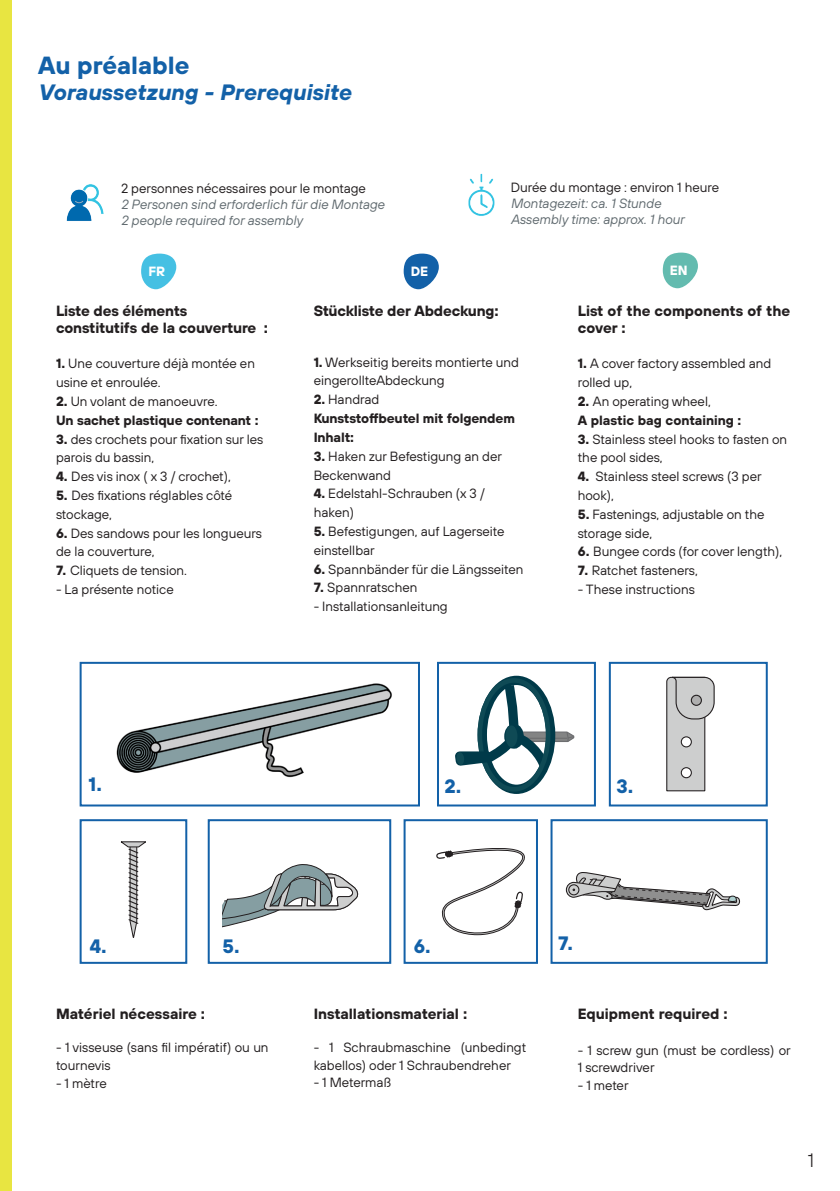
<style>
.page{position:relative;width:840px;height:1191px;background:#fff}
.page>*{position:absolute;margin:0;border:0;box-sizing:border-box;transform-origin:0 0}
.t1{font:700 24.8px "TT Hoves";color:#1361a8}
.t2{font:italic 700 22.2px "TT Hoves";color:#1361a8}
.t3{font:700 19.4px "TT Hoves";color:#1361a8}
.t4{font:300 19.4px "TT Hoves";color:#231f20}
.Texte{font:700 14.8px/17.8px "TT Hoves";letter-spacing:-.01em;color:#231f20}
.Texte-2{font:13.4px/18.8px "TT Hoves";color:#231f20}
.t5{font:italic 13.4px "TT Hoves";color:#616b70}
.Texte-3{font:700 13.4px/18.8px "TT Hoves";letter-spacing:-.01em;color:#231f20}
.t6{font:700 13.4px "TT Hoves";color:#fff}
.s1{font-weight:700}
</style>
<div class="page">
<div style="left:0;top:0;width:11px;height:1191px;background:#e8e541"></div>
<svg style="left:141px;top:254px;width:35px;height:35px"></svg>
<svg style="left:403px;top:254px;width:35px;height:35px"></svg>
<svg style="left:662px;top:253px;width:35px;height:35px"></svg>
<img style="left:66px;top:184px;width:38px;height:37px">
<img style="left:468px;top:173px;width:27px;height:43px">
<svg style="left:222px;top:864px;width:137px;height:64px"></svg>
<svg style="left:436px;top:848px;width:89px;height:87px"></svg>
<svg style="left:121px;top:841px;width:25px;height:97px"></svg>
<svg style="left:565px;top:872px;width:175px;height:39px"></svg>
<img style="left:116px;top:683px;width:276px;height:95px">
<div style="left:80px;top:662px;width:340px;height:144px;border:2px solid #1361a8"></div>
<svg style="left:455px;top:676px;width:119px;height:98px"></svg>
<div style="left:437px;top:662px;width:158px;height:144px;border:2px solid #1361a8"></div>
<svg style="left:666px;top:676px;width:48px;height:116px;background:#c6c6c7"></svg>
<svg style="left:691px;top:695px;width:10px;height:10px"></svg>
<div style="left:690px;top:694px;width:11px;height:12px;border:1px solid #231f20;border-radius:50%"></div>
<div style="left:608px;top:662px;width:159px;height:144px;border:2px solid #1361a8"></div>
<div style="left:207px;top:819px;width:184px;height:144px;border:2px solid #1361a8"></div>
<div style="left:403px;top:819px;width:134px;height:144px;border:2px solid #1361a8"></div>
<div style="left:80px;top:819px;width:107px;height:144px;border:2px solid #1361a8"></div>
<div style="left:550px;top:819px;width:217px;height:144px;border:2px solid #1361a8"></div>
<p class="t1" style="left:38px;top:49px;width:153px">Au préalable</p>
<p class="t2" style="left:38px;top:77px;width:314px">Voraussetzung - Prerequisite</p>
<p class="Texte-2" style="left:121px;top:178px;width:246px">2 personnes nécessaires pour le montage</p>
<p class="t5" style="left:121px;top:196px;width:265px">2 Personen sind erforderlich für die Montage</p>
<p class="t5" style="left:121px;top:212px;width:183px">2 people required for assembly</p>
<p class="Texte-2" style="left:510px;top:178px;width:210px">Durée du montage : environ 1 heure</p>
<p class="t5" style="left:510px;top:195px;width:152px">Montagezeit: ca. 1 Stunde</p>
<p class="t5" style="left:510px;top:211px;width:175px">Assembly time: approx. 1 hour</p>
<p class="t6" style="left:148px;top:262px;width:18px">FR</p>
<p class="t6" style="left:410px;top:262px;width:19px">DE</p>
<p class="t6" style="left:669px;top:261px;width:19px">EN</p>
<p class="Texte" style="left:56px;top:301px;width:213px">Liste des éléments constitutifs de la couverture :</p>
<p class="Texte-2" style="left:56px;top:354px;width:200px"><span class="s1">1.</span> Une couverture déjà montée en usine et enroulée.</p>
<p class="Texte-2" style="left:56px;top:392px;width:163px"><span class="s1">2.</span> Un volant de manoeuvre.</p>
<p class="Texte-3" style="left:56px;top:410px;width:204px">Un sachet plastique contenant :</p>
<p class="Texte-2" style="left:56px;top:429px;width:209px"><span class="s1">3.</span> des crochets pour fixation sur les parois du bassin,</p>
<p class="Texte-2" style="left:56px;top:467px;width:176px"><span class="s1">4.</span> Des vis inox ( x 3 / crochet),</p>
<p class="Texte-2" style="left:56px;top:486px;width:178px"><span class="s1">5.</span> Des fixations réglables côté stockage,</p>
<p class="Texte-2" style="left:56px;top:523px;width:207px"><span class="s1">6.</span> Des sandows pour les longueurs de la couverture,</p>
<p class="Texte-2" style="left:56px;top:561px;width:132px"><span class="s1">7.</span> Cliquets de tension.</p>
<p class="Texte-2" style="left:56px;top:580px;width:119px">- La présente notice</p>
<p class="Texte" style="left:313px;top:301px;width:186px">Stückliste der Abdeckung:</p>
<p class="Texte-2" style="left:313px;top:352px;width:207px"><span class="s1">1.</span> Werkseitig bereits montierte und eingerollteAbdeckung</p>
<p class="Texte-2" style="left:313px;top:390px;width:67px"><span class="s1">2.</span> Handrad</p>
<p class="Texte-3" style="left:313px;top:408px;width:203px">Kunststoffbeutel mit folgendem<br>Inhalt:</p>
<p class="Texte-2" style="left:313px;top:446px;width:190px"><span class="s1">3.</span> Haken zur Befestigung an der<br>Beckenwand</p>
<p class="Texte-2" style="left:313px;top:484px;width:172px"><span class="s1">4.</span> Edelstahl-Schrauben (x 3 / haken)</p>
<p class="Texte-2" style="left:313px;top:521px;width:192px"><span class="s1">5.</span> Befestigungen, auf Lagerseite einstellbar</p>
<p class="Texte-2" style="left:313px;top:559px;width:211px"><span class="s1">6.</span> Spannbänder für die Längsseiten</p>
<p class="Texte-2" style="left:313px;top:578px;width:105px"><span class="s1">7.</span> Spannratschen</p>
<p class="Texte-2" style="left:313px;top:597px;width:135px">- Installationsanleitung</p>
<p class="Texte" style="left:577px;top:301px;width:214px">List of the components of the cover :</p>
<p class="Texte-2" style="left:577px;top:354px;width:195px"><span class="s1">1.</span> A cover factory assembled and rolled up,</p>
<p class="Texte-2" style="left:577px;top:392px;width:134px"><span class="s1">2.</span> An operating wheel,</p>
<p class="Texte-3" style="left:577px;top:410px;width:165px">A plastic bag containing :</p>
<p class="Texte-2" style="left:577px;top:429px;width:211px"><span class="s1">3.</span> Stainless steel hooks to fasten on the pool sides,</p>
<p class="Texte-2" style="left:577px;top:467px;width:185px"><span class="s1">4.</span> Stainless steel screws (3 per hook),</p>
<p class="Texte-2" style="left:577px;top:504px;width:188px"><span class="s1">5.</span> Fastenings, adjustable on the storage side,</p>
<p class="Texte-2" style="left:577px;top:542px;width:206px"><span class="s1">6.</span> Bungee cords (for cover length),</p>
<p class="Texte-2" style="left:577px;top:561px;width:122px"><span class="s1">7.</span> Ratchet fasteners,</p>
<p class="Texte-2" style="left:577px;top:580px;width:119px">- These instructions</p>
<p class="t3" style="left:88px;top:771px;width:15px">1.</p>
<p class="t3" style="left:444px;top:772px;width:18px">2.</p>
<p class="t3" style="left:616px;top:772px;width:18px">3.</p>
<p class="t3" style="left:90px;top:933px;width:18px">4.</p>
<p class="t3" style="left:222px;top:933px;width:18px">5.</p>
<p class="t3" style="left:413px;top:933px;width:18px">6.</p>
<p class="t3" style="left:557px;top:930px;width:17px">7.</p>
<p class="Texte" style="left:56px;top:1004px;width:150px">Matériel nécessaire :</p>
<p class="Texte-2" style="left:56px;top:1038px;width:214px;line-height:17.6px">- 1 visseuse (sans fil impératif) ou un tournevis</p>
<p class="Texte-2" style="left:56px;top:1073px;width:52px">- 1 mètre</p>
<p class="Texte" style="left:313px;top:1003px;width:155px">Installationsmaterial :</p>
<p class="Texte-2" style="left:313px;top:1038px;width:214px;line-height:17.6px">- 1 Schraubmaschine (unbedingt kabellos) oder 1 Schraubendreher</p>
<p class="Texte-2" style="left:313px;top:1073px;width:79px">- 1 Metermaß</p>
<p class="Texte" style="left:577px;top:1004px;width:151px">Equipment required :</p>
<p class="Texte-2" style="left:577px;top:1041px;width:214px;line-height:17.6px">- 1 screw gun (must be cordless) or<br>1 screwdriver</p>
<p class="Texte-2" style="left:577px;top:1075px;width:52px">- 1 meter</p>
<h3 class="t4" style="left:807px;top:1148px;width:8px">1</h3>
</div>
